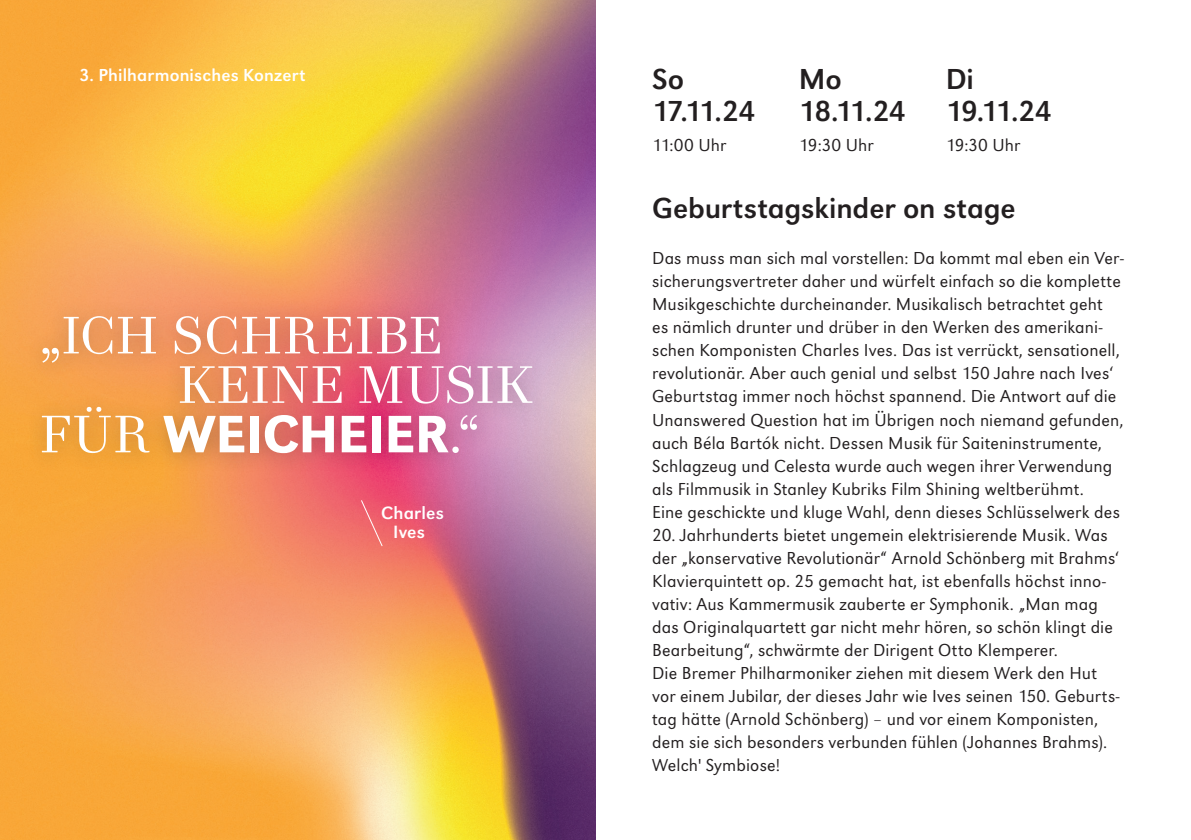
<style>
.page{position:relative;width:1191px;height:840px;background:#fff}
.page>*{position:absolute;margin:0;border:0;box-sizing:border-box;transform-origin:0 0}
.t1{font:500 54.6px "URW Grotesk";letter-spacing:-.005em;color:#fff}
.t2{font:50.8px/49.4px "Trianon Text";letter-spacing:.035em;color:#fff}
.t3{font:30px/32px "URW Grotesk";letter-spacing:-.005em;color:#231f20}
.t4{font:18.4px/18.4px "URW Grotesk";letter-spacing:.01em;color:#fff;text-align:center}
.t5{font:300 18px/23px "URW Grotesk";letter-spacing:.01em;color:#231f20}
.t6{font:18px "URW Grotesk";letter-spacing:.01em;color:#fff}
.s1{font-family:"Trianon Text";font-weight:400;font-size:50.8px}
</style>
<div class="page">
<img style="left:0;top:0;width:595px;height:839px">
<div style="left:24px;top:297px;width:526px;height:178px;background:#231f20;opacity:.3"></div>
<svg style="left:360px;top:498px;width:23px;height:49px"></svg>
<p class="t6" style="left:79px;top:64px;width:228px">3. Philharmonisches Konzert</p>
<h3 class="t3" style="left:652px;top:63px;width:104px">So<br>17.11.24</h3>
<p class="t5" style="left:652px;top:134px;width:75px">11:00 Uhr</p>
<h3 class="t3" style="left:799px;top:63px;width:108px">Mo<br>18.11.24</h3>
<p class="t5" style="left:799px;top:134px;width:76px">19:30 Uhr</p>
<h3 class="t3" style="left:945px;top:63px;width:107px">Di<br>19.11.24</h3>
<p class="t5" style="left:945px;top:134px;width:76px">19:30 Uhr</p>
<h2 class="t2" style="left:178px;top:309px;width:354px;text-indent:-138px">„ICH SCHREIBE<br>KEINE MUSIK</h2>
<h1 class="t1" style="left:41px;top:402px;width:440px"><span class="s1">FÜR</span> WEICHEIER<span class="s1">.“</span></h1>
<p class="t4" style="left:381px;top:503px;width:64px">Charles<br>Ives</p>
<h3 class="t3" style="left:652px;top:192px;width:365px">Geburtstagskinder on stage</h3>
<p class="t5" style="left:652px;top:247px;width:473px">Das muss man sich mal vorstellen: Da kommt mal eben ein Ver&shy;sicherungsvertreter daher und würfelt einfach so die komplette Musikgeschichte durcheinander. Musikalisch betrachtet geht<br>es nämlich drunter und drüber in den Werken des amerikani&shy;schen Komponisten Charles Ives. Das ist verrückt, sensationell, revolutionär. Aber auch genial und selbst 150 Jahre nach Ives‘ Geburtstag immer noch höchst spannend. Die Antwort auf die Unanswered Question hat im Übrigen noch niemand gefunden, auch Béla Bartók nicht. Dessen Musik für Saiteninstrumente, Schlagzeug und Celesta wurde auch wegen ihrer Verwendung als Filmmusik in Stanley Kubriks Film Shining weltberühmt.<br>Eine geschickte und kluge Wahl, denn dieses Schlüsselwerk des</p>
<p class="t5" style="left:652px;top:523px;width:469px">20. Jahrhunderts bietet ungemein elektrisierende Musik. Was der „konservative Revolutionär“ Arnold Schönberg mit Brahms‘ Klavierquintett op. 25 gemacht hat, ist ebenfalls höchst inno&shy;vativ: Aus Kammermusik zauberte er Symphonik. „Man mag das Originalquartett gar nicht mehr hören, so schön klingt die Bearbeitung“, schwärmte der Dirigent Otto Klemperer.<br>Die Bremer Philharmoniker ziehen mit diesem Werk den Hut vor einem Jubilar, der dieses Jahr wie Ives seinen 150. Geburts&shy;tag hätte (Arnold Schönberg) – und vor einem Komponisten, dem sie sich besonders verbunden fühlen (Johannes Brahms).<br>Welch' Symbiose!</p>
</div>
